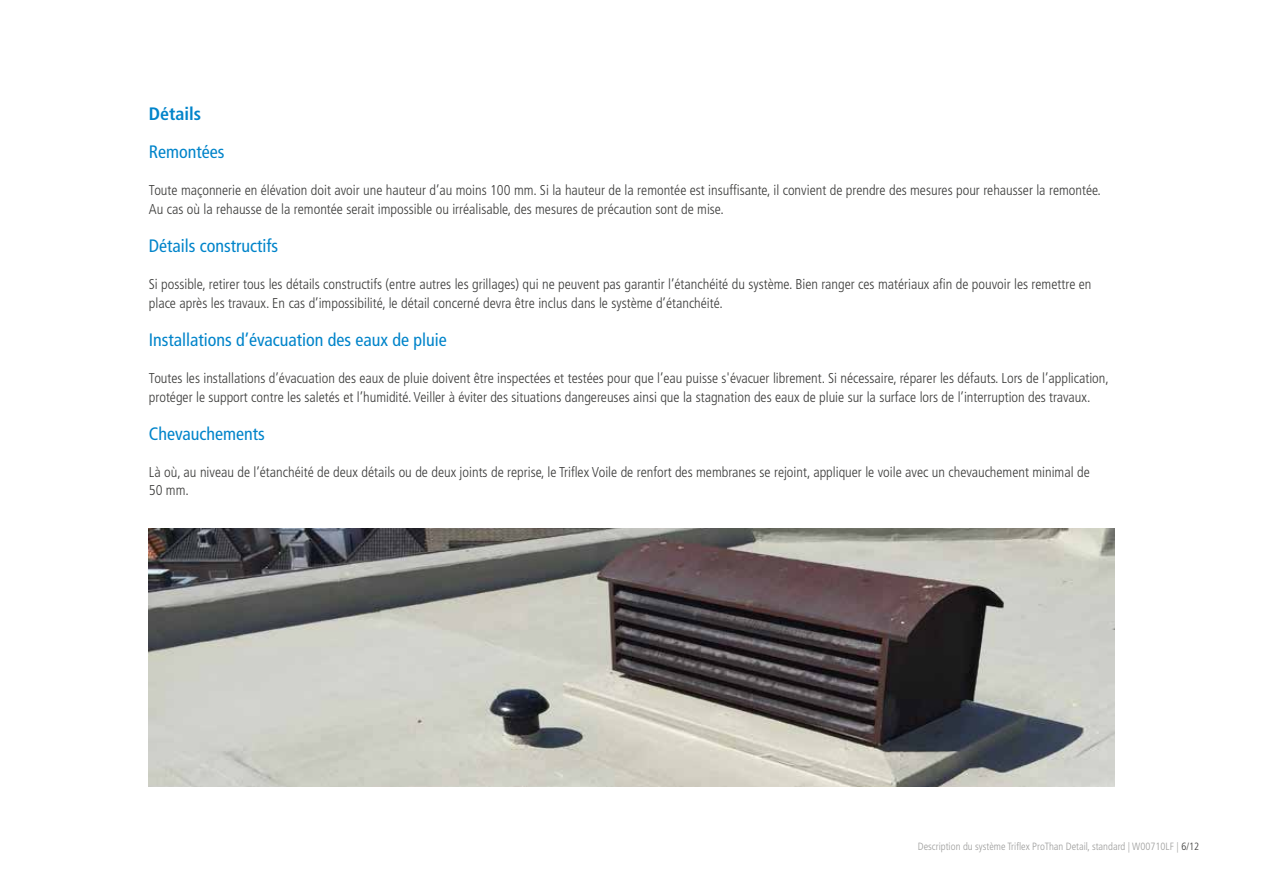
<style>
.page{position:relative;width:1263px;height:893px;background:#fff}
.page>*{position:absolute;margin:0;border:0;box-sizing:border-box;transform-origin:0 0}
.t1{font:condensed 18px "Frutiger LT Pro";color:#0084ca}
.t2{font:700 condensed 18px "Frutiger LT Pro";color:#0084ca}
.t3{font:300 condensed 14.25px/18.6px "Frutiger LT Pro";color:#3c3c3b}
.t4{font:300 condensed 10.5px "Frutiger LT Pro";color:#9d9d9c}
.s1{color:#3c3c3b}
</style>
<div class="page">
<img style="left:149px;top:528px;width:965px;height:259px">
<p class="t2" style="left:149px;top:103px;width:54px">Détails</p>
<p class="t1" style="left:149px;top:141px;width:77px">Remontées</p>
<p class="t3" style="left:149px;top:181px;width:954px">Toute maçonnerie en élévation doit avoir une hauteur d’au moins 100 mm. Si la hauteur de la remontée est insuffisante, il convient de prendre des mesures pour rehausser la remontée.<br>Au cas où la rehausse de la remontée serait impossible ou irréalisable, des mesures de précaution sont de mise.</p>
<p class="t1" style="left:149px;top:235px;width:131px">Détails constructifs</p>
<p class="t3" style="left:149px;top:275px;width:944px">Si possible, retirer tous les détails constructifs (entre autres les grillages) qui ne peuvent pas garantir l’étanchéité du système. Bien ranger ces matériaux afin de pouvoir les remettre en place après les travaux. En cas d’impossibilité, le détail concerné devra être inclus dans le système d’étanchéité.</p>
<p class="t1" style="left:149px;top:329px;width:299px">Installations d’évacuation des eaux de pluie</p>
<p class="t3" style="left:149px;top:369px;width:961px">Toutes les installations d’évacuation des eaux de pluie doivent être inspectées et testées pour que l’eau puisse s'évacuer librement. Si nécessaire, réparer les défauts. Lors de l’application, protéger le support contre les saletés et l’humidité. Veiller à éviter des situations dangereuses ainsi que la stagnation des eaux de pluie sur la surface lors de l’interruption des travaux.</p>
<p class="t1" style="left:149px;top:423px;width:118px">Chevauchements</p>
<p class="t3" style="left:149px;top:463px;width:942px">Là où, au niveau de l’étanchéité de deux détails ou de deux joints de reprise, le Triflex Voile de renfort des membranes se rejoint, appliquer le voile avec un chevauchement minimal de<br>50 mm.</p>
<p class="t4" style="left:918px;top:840px;width:283px">Description du système Triflex ProThan Detail, standard | W00710LF | <span class="s1">6/12</span></p>
</div>
